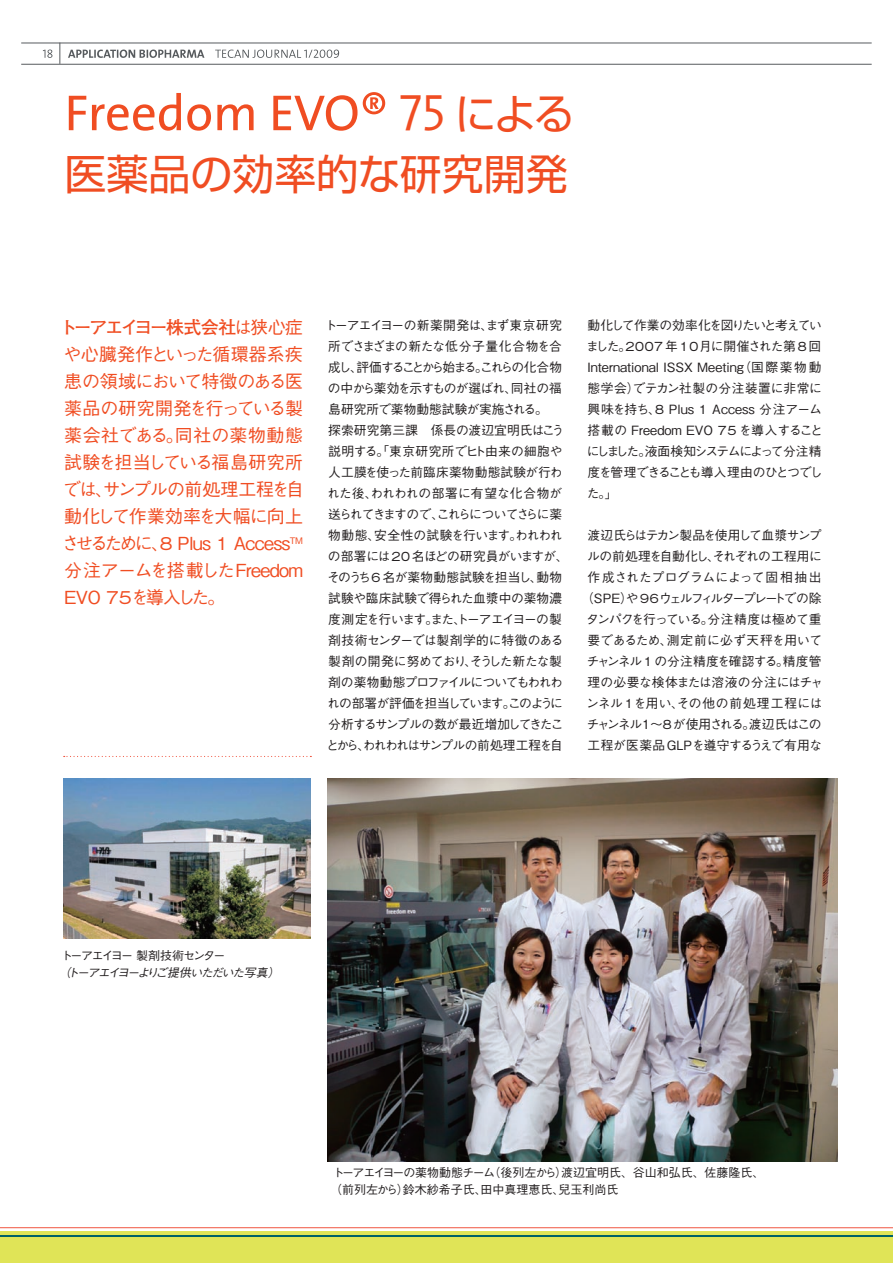
<style>
.page{position:relative;width:893px;height:1263px;background:#fff}
.page>*{position:absolute;margin:0;border:0;box-sizing:border-box;transform-origin:0 0}
.t1{font:51px "The Sans Os F";letter-spacing:-.005em;color:#f04d22}
.t2{font:300 49.5px "The Sans Os F";color:#f04d22}
.t3{font:42px "Shin Go Pro";color:#f04d22}
.t4{font:500 18px/27px "G Gothic BBB Pro";letter-spacing:-.04em;color:#f04d22}
.t5{font:700 18px "G Futo Go B101 Pro";letter-spacing:-.115em;color:#f04d22}
.t6{font:500 12.75px/21px "G Gothic BBB Pro";color:#231f20}
.t7{font:500 12.75px/21px "G Gothic BBB Pro";letter-spacing:-.02em;color:#231f20}
.t8{font:500 12.75px/21px "G Gothic BBB Pro";letter-spacing:-.1em;color:#231f20}
.t9{font:500 12.75px/21px "G Gothic BBB Pro";letter-spacing:.02em;color:#231f20}
.t10{font:500 12.75px/21px "G Gothic BBB Pro";letter-spacing:-.12em;color:#231f20}
.t11{font:500 12.75px/21px "G Gothic BBB Pro";letter-spacing:-.08em;color:#231f20}
.t12{font:500 12.75px/21px "G Gothic BBB Pro";letter-spacing:-.045em;color:#231f20}
.t13{font:500 12.75px/21px "G Gothic BBB Pro";letter-spacing:-.055em;color:#231f20}
.t14{font:500 12.75px "G Gothic BBB Pro";letter-spacing:-.145em;color:#231f20}
.t15{font:500 12.75px/21px "G Gothic BBB Pro";letter-spacing:-.13em;color:#231f20}
.t16{font:500 12.75px/21px "G Gothic BBB Pro";letter-spacing:.025em;color:#231f20}
.t17{font:500 12px "G Gothic BBB Pro";color:#231f20}
.t18{font:500 12px "G Gothic BBB Pro";letter-spacing:-.145em;color:#231f20}
.t19{font:500 12px "G Gothic BBB Pro";letter-spacing:-.11em;color:#231f20}
.t20{font:italic 500 11.85px "G Gothic BBB Pro";color:#231f20}
.s1{font-family:"G Gothic BBB Pro";font-weight:500}
</style>
<div class="page">
<svg style="left:68px;top:50px;width:136px;height:8px"></svg>
<svg style="left:215px;top:50px;width:124px;height:8px"></svg>
<img style="left:64px;top:778px;width:246px;height:161px">
<img style="left:327px;top:778px;width:511px;height:383px">
<svg style="left:64px;top:756px;width:247px;height:1px"></svg>
<svg style="left:59px;top:44px;width:1px;height:20px"></svg>
<svg style="left:43px;top:50px;width:9px;height:8px"></svg>
<hr style="left:21px;top:43px;width:851px;height:1px;background:#575b5e">
<hr style="left:21px;top:64px;width:851px;height:1px;background:#575b5e">
<div style="left:0;top:1231px;width:893px;height:32px;background:#e0e457"></div>
<hr style="left:0;top:1227px;width:893px;height:1px;background:#f05540">
<hr style="left:0;top:1235px;width:893px;height:1px;background:#006067">
<h1 class="t1" style="left:64px;top:80px;width:325px">Freedom EVO®</h1>
<h3 class="t3" style="left:64px;top:140px;width:505px">医薬品の効率的な研究開発</h3>
<h2 class="t2" style="left:399px;top:73px;width:47px">75</h2>
<h3 class="t3" style="left:455px;top:80px;width:121px">による</h3>
<h3 class="t5" style="left:60px;top:313px;width:245px">トーアエイヨー株式会社<span class="s1">は狭心症</span></h3>
<h3 class="t4" style="left:63px;top:338px;width:241px;text-align:justify">や心臓発作といった循環器系疾患の領域において特徴のある医薬品の研究開発を行っている製薬会社である同社の薬物動態</h3>
<h3 class="t4" style="left:63px;top:419px;width:242px;text-indent:103px">。<br>試験を担当している福島研究所ではサンプルの前処理工程を自</h3>
<h3 class="t4" style="left:62px;top:473px;width:243px;text-indent:34px">、<br>動化して作業効率を大幅に向上させるために 8、 Plus 1 Access<sup>TM</sup>分注アームを搭載したFreedom<br>EVO 75を導入した。</h3>
<p class="t7" style="left:324px;top:313px;width:239px">トーアエイヨーの新薬開発はまず東京研究</p>
<p class="t11" style="left:328px;top:313px;width:235px;text-indent:152px">、<br>所でさまざまの新たな低分子量化合物を合成し評価することから始まるこれらの化合物</p>
<p class="t7" style="left:475px;top:355px;width:14px">。</p>
<p class="t7" style="left:350px;top:355px;width:14px">、</p>
<p class="t6" style="left:327px;top:376px;width:238px">の中から薬効を示すものが選ばれ、<br>島研究所で薬物動態試験が実施される。<br>探索研究第三課　係長の渡辺宜明氏はこう説明する。「東京研究所でヒト由来の細胞や人工膜を使った前臨床薬物動態試験が行われた後われわれの部署に有望な化合物が</p>
<p class="t15" style="left:328px;top:481px;width:235px;text-indent:36px">、<br>送られてきますのでこれらについてさらに薬</p>
<p class="t13" style="left:374px;top:502px;width:190px;text-indent:57px">、<br>安全性の試験を行いますわれわれ</p>
<p class="t7" style="left:511px;top:376px;width:53px">同社の福</p>
<p class="t6" style="left:327px;top:523px;width:243px">物動態、<br>の部署には20 名ほどの研究員がいますが、そのうち6名が薬物動態試験を担当し動物</p>
<p class="t7" style="left:328px;top:565px;width:235px;text-indent:202px">、<br>試験や臨床試験で得られた血漿中の薬物濃度測定を行いますまたトーアエイヨーの製</p>
<p class="t7" style="left:453px;top:607px;width:14px">、</p>
<p class="t7" style="left:510px;top:523px;width:14px">。</p>
<p class="t7" style="left:328px;top:607px;width:237px;text-indent:97px">。<br>剤技術センターでは製剤学的に特徴のある製剤の開発に努めておりそうした新たな製</p>
<p class="t8" style="left:327px;top:649px;width:237px;text-indent:137px">、<br>剤の薬物動態プロファイルについてもわれわれの部署が評価を担当していますこのように</p>
<p class="t10" style="left:326px;top:691px;width:239px;text-indent:177px">。<br>分析するサンプルの数が最近増加してきたことからわれわれはサンプルの前処理工程を自</p>
<p class="t7" style="left:357px;top:733px;width:14px">、</p>
<p class="t7" style="left:588px;top:314px;width:236px;text-align:right">動化して作業の効率化を図りたいと考えてい<br>2007年10月に開催された第8回</p>
<p class="t7" style="left:586px;top:335px;width:47px">ました。</p>
<p class="t7" style="left:738px;top:356px;width:85px">（国際薬物動</p>
<p class="t6" style="left:633px;top:356px;width:191px;text-indent:-45px">International ISSX Meeting<br>でテカン社製の分注装置に非常に</p>
<p class="t6" style="left:587px;top:377px;width:238px">態学会）<br>興味を持ち 8、 Plus 1 Access 分注アーム搭載の Freedom EVO 75 を導入することにしました液面検知システムによって分注精</p>
<p class="t8" style="left:587px;top:440px;width:237px;text-indent:52px">。<br>度を管理できることも導入理由のひとつでした「。</p>
<p class="t12" style="left:587px;top:524px;width:237px">渡辺氏らはテカン製品を使用して血漿サンプルの前処理を自動化しそれぞれの工程用に</p>
<p class="t7" style="left:707px;top:545px;width:14px">、</p>
<p class="t9" style="left:588px;top:566px;width:235px">作成されたプログラムによって固相抽出</p>
<p class="t14" style="left:581px;top:588px;width:242px">（SPE や） 96 ウェルフィルタープレートでの除</p>
<p class="t13" style="left:586px;top:608px;width:237px">タンパクを行っている分注精度は極めて重</p>
<p class="t16" style="left:667px;top:608px;width:157px;text-indent:34px">。<br>測定前に必ず天秤を用いて</p>
<p class="t7" style="left:587px;top:629px;width:236px">要であるため、<br>チャンネル1の分注精度を確認する精度管</p>
<p class="t9" style="left:586px;top:650px;width:238px;text-indent:190px">。<br>理の必要な検体または溶液の分注にはチャンネル1を用いその他の前処理工程には</p>
<p class="t7" style="left:650px;top:692px;width:173px;text-indent:21px">、<br>～8が使用される渡辺氏はこの</p>
<p class="t7" style="left:587px;top:713px;width:237px">チャンネル<br>工程が医薬品GLPを遵守するうえで有用な</p>
<p class="t7" style="left:640px;top:713px;width:14px">１</p>
<p class="t7" style="left:742px;top:713px;width:14px">。</p>
<p class="t18" style="left:61px;top:946px;width:166px">トーアエイヨー製剤技術センター</p>
<p class="t20" style="left:59px;top:963px;width:16px">（</p>
<p class="t20" style="left:268px;top:963px;width:16px">(</p>
<p class="t20" style="left:67px;top:963px;width:205px">トーアエイヨーよりご提供いただいた写真</p>
<p class="t17" style="left:489px;top:1163px;width:277px">（後列左から渡辺宜明氏、谷山和弘氏、佐藤隆氏、</p>
<p class="t17" style="left:555px;top:1163px;width:13px">）</p>
<p class="t19" style="left:332px;top:1163px;width:164px">トーアエイヨーの薬物動態チーム</p>
<p class="t17" style="left:330px;top:1179px;width:158px">（前列左から鈴木紗希子氏、</p>
<p class="t17" style="left:397px;top:1179px;width:13px">）</p>
<p class="t17" style="left:481px;top:1179px;width:85px">田中真理恵氏、</p>
<p class="t17" style="left:558px;top:1179px;width:61px">兒玉利尚氏</p>
</div>
